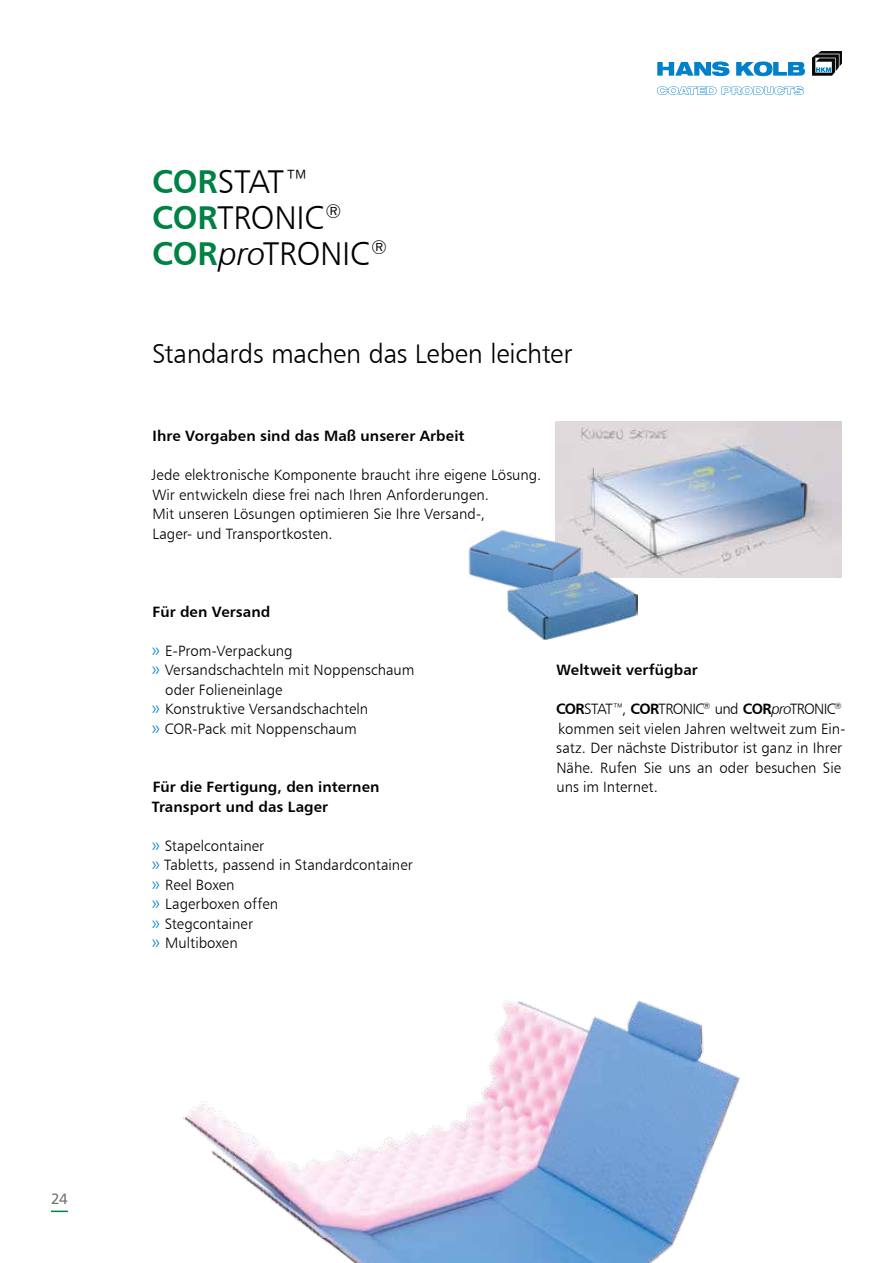
<style>
.page{position:relative;width:893px;height:1263px;background:#fff}
.page>*{position:absolute;margin:0;border:0;box-sizing:border-box;transform-origin:0 0}
.t1{font:33px/36px "Humanist 777 BT Light B";letter-spacing:-.01em;color:#000}
.t2{font:27px "Humanist 777 BT Light B";letter-spacing:-.01em;color:#000}
.t3{font:15px/19.5px "Humanist 777 BT Light B";color:#000}
.t4{font:15px/19.5px "Humanist 777 BT Bold B";letter-spacing:.005em;color:#000}
.t5{font:15px "Humanist 777 BT Roman B";color:#706f6f}
.s1{font-family:"Humanist 777 BT Bold B";color:#008244}
.s2{font-family:"Humanist 777 BT Light Italic B"}
.s3{font-size:18px;color:#0081c9}
.s4{font-family:"Humanist 777 BT Bold B"}
</style>
<div class="page">
<img style="left:556px;top:422px;width:286px;height:156px">
<img style="left:468px;top:528px;width:114px;height:57px">
<img style="left:507px;top:570px;width:131px;height:70px">
<img style="left:184px;top:1000px;width:556px;height:263px">
<svg style="left:657px;top:62px;width:72px;height:14px"></svg>
<svg style="left:736px;top:62px;width:69px;height:14px"></svg>
<svg style="left:812px;top:51px;width:30px;height:25px"></svg>
<svg style="left:657px;top:86px;width:59px;height:9px"></svg>
<svg style="left:722px;top:86px;width:82px;height:9px"></svg>
<svg style="left:51px;top:1210px;width:17px;height:2px"></svg>
<h1 class="t1" style="left:152px;top:163px;width:236px"><span class="s1">COR</span>STAT™<br><span class="s1">COR</span>TRONIC<sup>®<br></sup><span class="s1">COR</span><span class="s2">pro</span>TRONIC<sup>®</sup></h1>
<h2 class="t2" style="left:152px;top:337px;width:422px">Standards machen das Leben leichter</h2>
<p class="t4" style="left:153px;top:426px;width:313px">Ihre Vorgaben sind das Maß unserer Arbeit</p>
<p class="t3" style="left:152px;top:465px;width:391px">Jede elektronische Komponente braucht ihre eigene Lösung.<br>Wir entwickeln diese frei nach Ihren Anforderungen.<br>Mit unseren Lösungen optimieren Sie Ihre Versand-,<br>Lager- und Transportkosten.</p>
<p class="t4" style="left:153px;top:601px;width:119px">Für den Versand</p>
<p class="t3" style="left:152px;top:640px;width:143px"><span class="s3">»</span> E-Prom-Verpackung</p>
<p class="t3" style="left:152px;top:660px;width:264px"><span class="s3">»</span> Versandschachteln mit Noppenschaum</p>
<p class="t3" style="left:165px;top:679px;width:119px">oder Folieneinlage</p>
<p class="t3" style="left:152px;top:699px;width:218px"><span class="s3">»</span> Konstruktive Versandschachteln</p>
<p class="t3" style="left:152px;top:718px;width:206px"><span class="s3">»</span> COR-Pack mit Noppenschaum</p>
<p class="t4" style="left:152px;top:777px;width:229px">Für die Fertigung, den internen<br>Transport und das Lager</p>
<p class="t3" style="left:152px;top:835px;width:263px"><span class="s3">»</span> Stapelcontainer<br><span class="s3">»</span> Tabletts, passend in Standardcontainer <span class="s3">»</span> Reel Boxen<br><span class="s3">»</span> Lagerboxen offen<br><span class="s3">»</span> Stegcontainer<br><span class="s3">»</span> Multiboxen</p>
<p class="t4" style="left:557px;top:660px;width:143px">Weltweit verfügbar</p>
<p class="t3" style="left:556px;top:699px;width:291px"><span class="s4">COR</span>STAT™, <span class="s4">COR</span>TRONIC<sup>®</sup> und <span class="s4">COR</span><span class="s2">pro</span>TRONIC<sup>® </sup>kommen seit vielen Jahren weltweit zum Ein&shy;satz. Der nächste Distributor ist ganz in Ihrer Nähe. Rufen Sie uns an oder besuchen Sie uns im Internet.</p>
<p class="t5" style="left:51px;top:1189px;width:18px">24</p>
</div>
